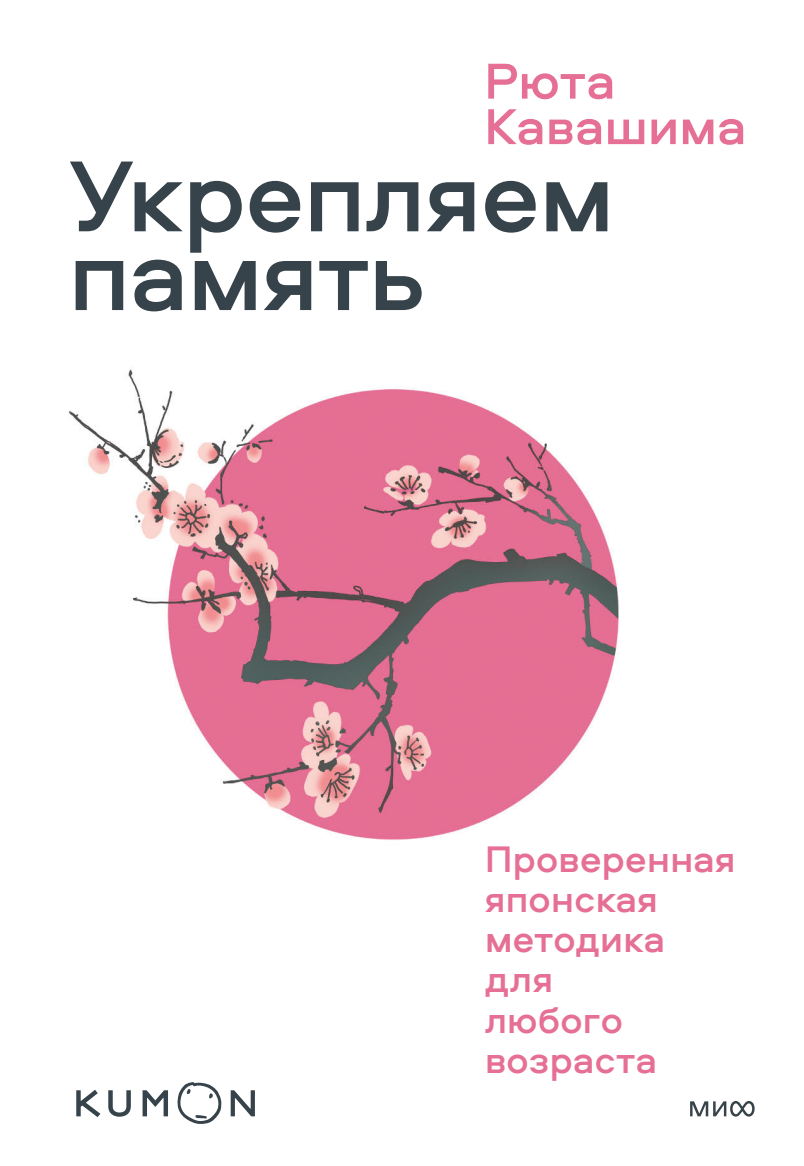
<style>
.page{position:relative;width:804px;height:1166px;background:#fff}
.page>*{position:absolute;margin:0;border:0;box-sizing:border-box;transform-origin:0 0}
.t1{font:500 105px/78.8px "Aeroport";letter-spacing:-.02em;color:#37434a}
.t2{font:500 52.5px/45.5px "Aeroport";letter-spacing:-.01em;color:#e67095}
.t3{font:500 38.5px/40.2px "Aeroport";letter-spacing:-.01em;color:#e67095}
</style>
<div class="page">
<img style="left:68px;top:369px;width:687px;height:748px">
<svg style="left:690px;top:1101px;width:64px;height:15px"></svg>
<svg style="left:108px;top:1090px;width:23px;height:26px"></svg>
<svg style="left:142px;top:1090px;width:26px;height:26px"></svg>
<svg style="left:177px;top:1082px;width:45px;height:42px"></svg>
<svg style="left:231px;top:1090px;width:24px;height:26px"></svg>
<svg style="left:76px;top:1089px;width:24px;height:28px"></svg>
<h2 class="t2" style="left:484px;top:56px;width:264px">Рюта<br>Кавашима</h2>
<h1 class="t1" style="left:68px;top:152px;width:549px">Укрепляем память</h1>
<p class="t3" style="left:484px;top:837px;width:253px">Проверенная японская методика для<br>любого возраста</p>
</div>
